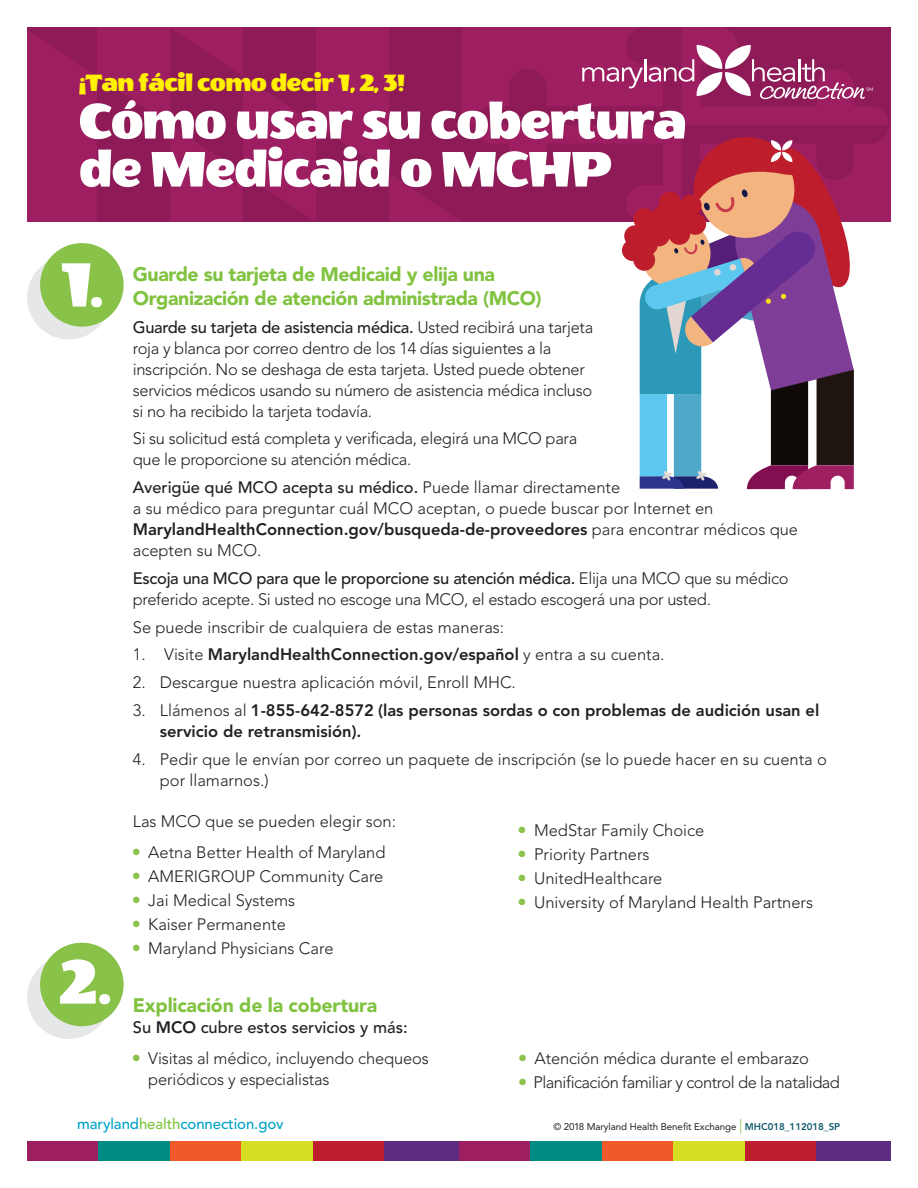
<style>
.page{position:relative;width:918px;height:1188px;background:#fff}
.page>*{position:absolute;margin:0;border:0;box-sizing:border-box;transform-origin:0 0}
.t1{font:71.4px "Wendy One";color:#fff}
.t2{font:57px/48px "Wendy One";letter-spacing:-.03em;color:#fff}
.t3{font:27px "Wendy One";letter-spacing:-.03em;color:#fff101}
.subhead{font:900 19.5px/24px "Avenir LT Std";letter-spacing:-.02em;color:#81c340}
._11pt_text{font:900 19.5px "Avenir LT Std";letter-spacing:-.01em;color:#81c340}
._11pt_text-2{font:300 16.5px/21px "Avenir LT Std";letter-spacing:-.01em;color:#231f20}
._11pt_text-3{font:800 16.5px/21px "Avenir LT Std";color:#231f20}
._11pt_text-4{font:300 16.5px "Avenir LT Std";letter-spacing:-.03em;color:#231f20}
._11pt_text-5{font:500 16.5px "Avenir LT Std";color:#231f20}
.Subhead_Blue{font:500 15px "Avenir LT Std";letter-spacing:-.005em;color:#00a3c7}
.Contents{font:9.75px "Avenir LT Std";letter-spacing:-.005em;color:#231f20}
.s1{font-weight:500}
.s2{font-weight:800}
.s3{font-weight:300}
.s4{color:#81c340}
.s5{font-weight:300;font-size:15px;color:#89c248}
.s6{font-weight:800;color:#0f5b6e}
</style>
<div class="page">
<div style="left:27px;top:27px;width:435px;height:195px;background:#961c5c"></div>
<svg style="left:462px;top:27px;width:429px;height:195px;fill:#9b1d60"></svg>
<div style="left:27px;top:1142px;width:74px;height:19px;background:#9e1e62"></div>
<div style="left:459px;top:1142px;width:74px;height:19px;background:#9e1e62"></div>
<div style="left:99px;top:1142px;width:74px;height:19px;background:#008c84"></div>
<div style="left:531px;top:1142px;width:74px;height:19px;background:#008c84"></div>
<div style="left:170px;top:1142px;width:74px;height:19px;background:#f05a28"></div>
<div style="left:602px;top:1142px;width:74px;height:19px;background:#f05a28"></div>
<div style="left:242px;top:1142px;width:74px;height:19px;background:#d6df23"></div>
<div style="left:674px;top:1142px;width:74px;height:19px;background:#d6df23"></div>
<div style="left:313px;top:1142px;width:74px;height:19px;background:#be1e2d"></div>
<div style="left:745px;top:1142px;width:74px;height:19px;background:#be1e2d"></div>
<div style="left:385px;top:1142px;width:74px;height:19px;background:#5d2c80"></div>
<div style="left:817px;top:1142px;width:74px;height:19px;background:#5d2c80"></div>
<div style="left:27px;top:256px;width:84px;height:83px;background:#e6e7e9;border-radius:50%"></div>
<div style="left:40px;top:243px;width:84px;height:84px;background:#89c248;border-radius:50%"></div>
<svg style="left:474px;top:27px;width:415px;height:462px"></svg>
<div style="left:27px;top:955px;width:84px;height:84px;background:#e6e7e9;border-radius:50%"></div>
<div style="left:40px;top:943px;width:84px;height:83px;background:#89c248;border-radius:50%"></div>
<p class="t3" style="left:79px;top:68px;width:328px">¡Tan fácil como decir 1, 2, 3!</p>
<p class="t2" style="left:79px;top:98px;width:609px">Cómo usar su cobertura de Medicaid o MCHP</p>
<p class="t1" style="left:60px;top:248px;width:45px">1.</p>
<p class="t1" style="left:58px;top:945px;width:55px">2.</p>
<p class="subhead" style="left:133px;top:262px;width:410px">Guarde su tarjeta de Medicaid y elija una<br>Organización de atención administrada (MCO)</p>
<p class="_11pt_text-2" style="left:133px;top:316px;width:462px"><span class="s1">Guarde su tarjeta de asistencia médica.</span> Usted recibirá una tarjeta roja y blanca por correo dentro de los 14 días siguientes a la inscripción. No se deshaga de esta tarjeta. Usted puede obtener servicios médicos usando su número de asistencia médica incluso si no ha recibido la tarjeta todavía.</p>
<p class="_11pt_text-2" style="left:133px;top:428px;width:446px">Si su solicitud está completa y verificada, elegirá una MCO para que le proporcione su atención médica.</p>
<p class="_11pt_text-2" style="left:133px;top:477px;width:667px"><span class="s1">Averigüe qué MCO acepta su médico.</span> Puede llamar directamente<br>a su médico para preguntar cuál MCO aceptan, o puede buscar por Internet en <span class="s2">MarylandHealthConnection.gov/busqueda-de-proveedores</span> para encontrar médicos que acepten su MCO.</p>
<p class="_11pt_text-2" style="left:133px;top:568px;width:657px"><span class="s1">Escoja una MCO para que le proporcione su atención médica.</span> Elija una MCO que su médico preferido acepte. Si usted no escoge una MCO, el estado escogerá una por usted.</p>
<p class="_11pt_text-2" style="left:133px;top:616px;width:373px">Se puede inscribir de cualquiera de estas maneras:</p>
<p class="_11pt_text-3" style="left:133px;top:644px;width:533px"><span class="s3">1. Visite</span> MarylandHealthConnection.gov/español <span class="s3">y entra a su cuenta.</span></p>
<p class="_11pt_text-2" style="left:133px;top:672px;width:385px">2. Descargue nuestra aplicación móvil, Enroll MHC.</p>
<p class="_11pt_text-3" style="left:160px;top:700px;width:661px;text-indent:-27px"><span class="s3">3. Llámenos al</span> 1-855-642-8572 (las personas sordas o con problemas de audición usan el servicio de retransmisión).</p>
<p class="_11pt_text-2" style="left:160px;top:749px;width:669px;text-indent:-27px">4. Pedir que le envían por correo un paquete de inscripción (se lo puede hacer en su cuenta o por llamarnos.)</p>
<p class="_11pt_text-2" style="left:133px;top:811px;width:265px">Las MCO que se pueden elegir son:</p>
<p class="_11pt_text-2" style="left:133px;top:841px;width:254px"><sup>●</sup> Aetna Better Health of Maryland</p>
<p class="_11pt_text-2" style="left:133px;top:865px;width:252px"><sup>●</sup> AMERIGROUP Community Care</p>
<p class="_11pt_text-2" style="left:133px;top:889px;width:164px"><sup>●</sup> Jai Medical Systems</p>
<p class="_11pt_text-2" style="left:133px;top:913px;width:155px"><sup>●</sup> Kaiser Permanente</p>
<p class="_11pt_text-2" style="left:133px;top:937px;width:202px"><sup>●</sup> Maryland Physicians Care</p>
<p class="_11pt_text" style="left:133px;top:993px;width:246px">Explicación de la cobertura</p>
<p class="_11pt_text-5" style="left:133px;top:1018px;width:276px">Su <span class="s2">MCO</span> cubre estos servicios y más:</p>
<p class="_11pt_text-2" style="left:148px;top:1048px;width:282px;text-indent:-15px"><sup>●</sup> Visitas al médico, incluyendo chequeos periódicos y especialistas</p>
<p class="_11pt_text-2" style="left:519px;top:1048px;width:291px"><sup>●</sup> Atención médica durante el embarazo</p>
<p class="_11pt_text-2" style="left:519px;top:820px;width:187px"><sup>●</sup> MedStar Family Choice</p>
<p class="_11pt_text-2" style="left:519px;top:844px;width:132px"><sup>●</sup> Priority Partners</p>
<p class="_11pt_text-2" style="left:519px;top:868px;width:145px"><sup>●</sup> UnitedHealthcare</p>
<p class="_11pt_text-2" style="left:519px;top:892px;width:296px"><sup>●</sup> University of Maryland Health Partners</p>
<p class="_11pt_text-4" style="left:519px;top:1072px;width:322px"><sup>●</sup> Planificación familiar y control de la natalidad</p>
<p class="Subhead_Blue" style="left:77px;top:1115px;width:208px">maryland<span class="s4">health</span>connection.gov</p>
<p class="Contents" style="left:554px;top:1121px;width:288px">© 2018 Maryland Health Benefit Exchange <span class="s5">|</span> <span class="s6">MHC018_112018_SP</span></p>
</div>
